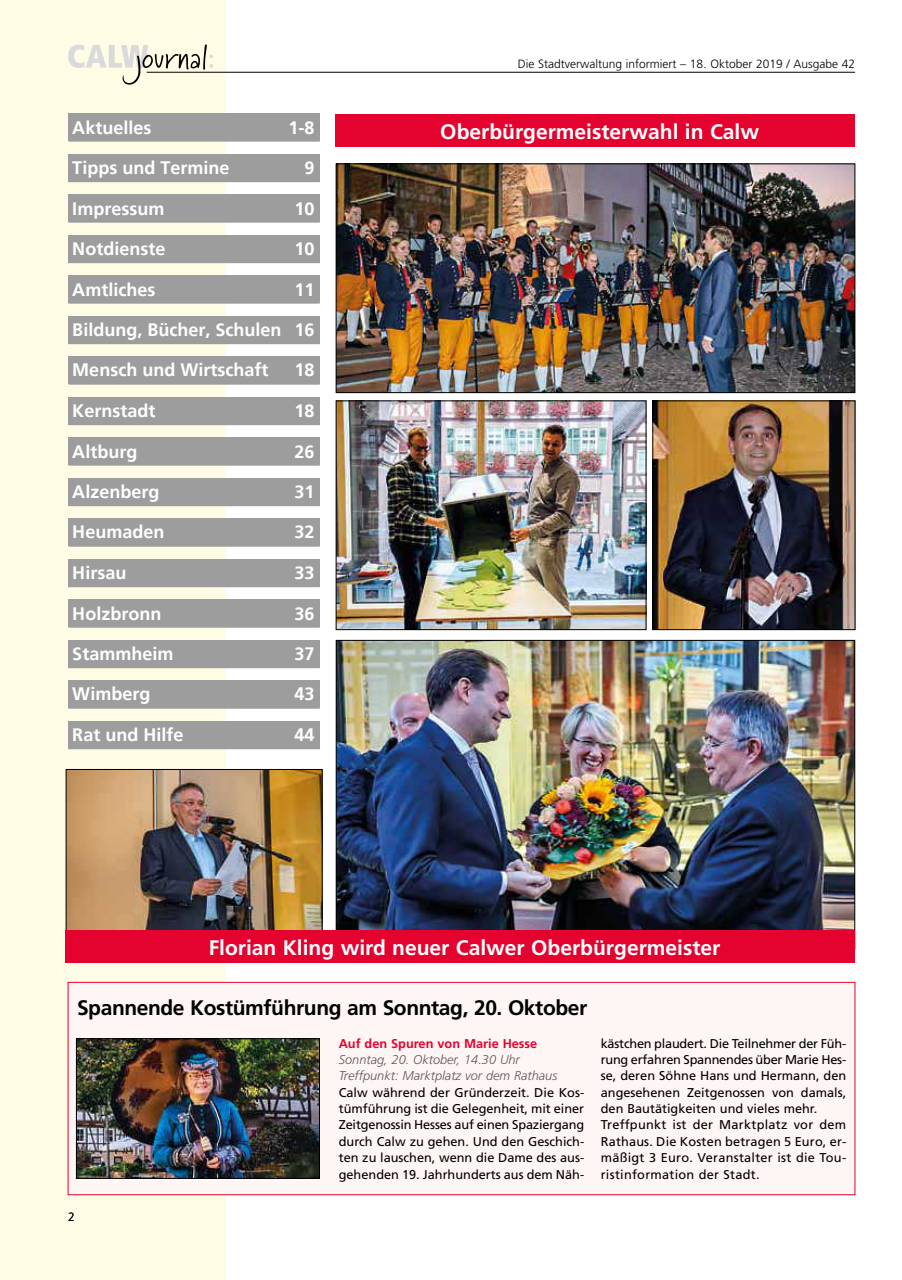
<style>
.page{position:relative;width:902px;height:1280px;background:#fff}
.page>*{position:absolute;margin:0;border:0;box-sizing:border-box;transform-origin:0 0}
.t1{font:700 21px "Frutiger LT Pro";color:#fff}
.t2{font:700 21px "Frutiger LT Pro";letter-spacing:-.02em;color:#000}
.t3{font:700 18px "Frutiger";color:#fff}
.t4{font:700 18px "Frutiger LT Pro";color:#fff}
.t5{font:12.75px/16.4px "Frutiger LT Pro";color:#000;text-align:justify}
.t6{font:italic 300 12.75px/16.4px "Frutiger LT Pro";color:#5a5a5a}
.t7{font:700 12.75px "Frutiger LT Pro";color:#e4032e}
.t8{font:300 12px "Frutiger LT Pro";color:#000}
</style>
<div class="page">
<div style="left:0;top:0;width:225px;height:1280px;background:#fffce5"></div>
<svg style="left:68px;top:44px;width:145px;height:41px"></svg>
<hr style="left:147px;top:72px;width:708px;height:1px;background:#000">
<div style="left:69px;top:131px;width:250px;height:11px;background:#bebdb5"></div>
<div style="left:69px;top:172px;width:250px;height:10px;background:#9d9d9d"></div>
<div style="left:69px;top:212px;width:250px;height:11px;background:#bdbcb4"></div>
<div style="left:69px;top:253px;width:250px;height:10px;background:#9d9d9d"></div>
<div style="left:69px;top:293px;width:250px;height:11px;background:#bcbbb3"></div>
<div style="left:69px;top:334px;width:250px;height:10px;background:#9d9d9d"></div>
<div style="left:69px;top:374px;width:250px;height:11px;background:#bbbab3"></div>
<div style="left:69px;top:415px;width:250px;height:10px;background:#9d9d9d"></div>
<div style="left:69px;top:455px;width:250px;height:11px;background:#bab9b2"></div>
<div style="left:69px;top:496px;width:250px;height:10px;background:#9d9d9d"></div>
<div style="left:69px;top:536px;width:250px;height:11px;background:#b9b8b1"></div>
<div style="left:69px;top:577px;width:250px;height:10px;background:#9d9d9d"></div>
<div style="left:69px;top:617px;width:250px;height:11px;background:#9d9d9d"></div>
<div style="left:69px;top:658px;width:250px;height:10px;background:#9d9d9d"></div>
<div style="left:69px;top:698px;width:250px;height:11px;background:#b7b6b0"></div>
<div style="left:69px;top:739px;width:250px;height:10px;background:#9d9d9d"></div>
<img style="left:338px;top:166px;width:515px;height:225px">
<div style="left:336px;top:164px;width:519px;height:229px;border:1px solid #000"></div>
<img style="left:338px;top:403px;width:306px;height:225px">
<div style="left:336px;top:401px;width:310px;height:229px;border:1px solid #000"></div>
<img style="left:338px;top:642px;width:515px;height:288px">
<img style="left:68px;top:771px;width:252px;height:159px">
<div style="left:66px;top:769px;width:256px;height:164px;border:1px solid #000"></div>
<img style="left:654px;top:403px;width:199px;height:225px">
<div style="left:652px;top:401px;width:203px;height:229px;border:1px solid #000"></div>
<div style="left:336px;top:115px;width:519px;height:32px;background:#e4032e"></div>
<div style="left:65px;top:930px;width:790px;height:33px;background:#e4032e"></div>
<div style="left:68px;top:982px;width:786px;height:213px;background:#fef6f4"></div>
<div style="left:68px;top:982px;width:787px;height:213px;border:1px solid #e4032e"></div>
<img style="left:78px;top:1040px;width:239px;height:136px">
<div style="left:76px;top:1038px;width:243px;height:140px;border:1px solid #000"></div>
<div style="left:68px;top:721px;width:251px;height:27px;background:#9d9d9d"></div>
<div style="left:68px;top:681px;width:251px;height:27px;background:#9d9d9d"></div>
<div style="left:68px;top:640px;width:251px;height:27px;background:#9d9d9d"></div>
<div style="left:68px;top:599px;width:251px;height:27px;background:#9d9d9d"></div>
<div style="left:68px;top:559px;width:251px;height:27px;background:#9d9d9d"></div>
<div style="left:68px;top:519px;width:251px;height:27px;background:#9d9d9d"></div>
<div style="left:68px;top:478px;width:251px;height:27px;background:#9d9d9d"></div>
<div style="left:68px;top:438px;width:251px;height:27px;background:#9d9d9d"></div>
<div style="left:68px;top:397px;width:251px;height:27px;background:#9d9d9d"></div>
<div style="left:68px;top:357px;width:251px;height:27px;background:#9d9d9d"></div>
<div style="left:68px;top:316px;width:251px;height:27px;background:#9d9d9d"></div>
<div style="left:68px;top:276px;width:251px;height:27px;background:#9d9d9d"></div>
<div style="left:68px;top:195px;width:251px;height:27px;background:#9d9d9d"></div>
<div style="left:68px;top:235px;width:251px;height:27px;background:#9d9d9d"></div>
<div style="left:68px;top:154px;width:251px;height:27px;background:#9d9d9d"></div>
<div style="left:68px;top:114px;width:251px;height:27px;background:#9d9d9d"></div>
<h2 class="t3" style="left:72px;top:117px;width:81px">Aktuelles</h2>
<h2 class="t3" style="left:288px;top:117px;width:28px">1-8</h2>
<h2 class="t3" style="left:72px;top:158px;width:159px">Tipps und Termine</h2>
<h2 class="t3" style="left:304px;top:158px;width:12px">9</h2>
<h2 class="t3" style="left:72px;top:198px;width:93px">Impressum</h2>
<h2 class="t3" style="left:294px;top:198px;width:22px">10</h2>
<h2 class="t3" style="left:72px;top:238px;width:95px">Notdienste</h2>
<h2 class="t3" style="left:294px;top:238px;width:22px">10</h2>
<h2 class="t3" style="left:72px;top:279px;width:84px">Amtliches</h2>
<h2 class="t3" style="left:294px;top:279px;width:22px">11</h2>
<h2 class="t3" style="left:72px;top:319px;width:243px">Bildung, Bücher, Schulen 16</h2>
<h2 class="t3" style="left:72px;top:359px;width:197px">Mensch und Wirtschaft</h2>
<h2 class="t3" style="left:294px;top:359px;width:22px">18</h2>
<h2 class="t3" style="left:72px;top:400px;width:85px">Kernstadt</h2>
<h2 class="t3" style="left:294px;top:400px;width:22px">18</h2>
<h2 class="t3" style="left:72px;top:441px;width:66px">Altburg</h2>
<h2 class="t3" style="left:294px;top:441px;width:22px">26</h2>
<h2 class="t3" style="left:72px;top:481px;width:89px">Alzenberg</h2>
<h2 class="t3" style="left:294px;top:481px;width:22px">31</h2>
<h2 class="t3" style="left:72px;top:521px;width:94px">Heumaden</h2>
<h2 class="t3" style="left:294px;top:521px;width:22px">32</h2>
<h2 class="t3" style="left:72px;top:562px;width:55px">Hirsau</h2>
<h2 class="t3" style="left:294px;top:562px;width:22px">33</h2>
<h2 class="t3" style="left:72px;top:603px;width:90px">Holzbronn</h2>
<h2 class="t3" style="left:294px;top:603px;width:22px">36</h2>
<h2 class="t3" style="left:72px;top:643px;width:103px">Stammheim</h2>
<h2 class="t3" style="left:294px;top:643px;width:22px">37</h2>
<h2 class="t3" style="left:72px;top:683px;width:80px">Wimberg</h2>
<h2 class="t3" style="left:294px;top:683px;width:22px">43</h2>
<h2 class="t3" style="left:72px;top:724px;width:113px">Rat und Hilfe</h2>
<h2 class="t3" style="left:294px;top:724px;width:22px">44</h2>
<h2 class="t4" style="left:305px;top:239px;width:12px">1</h2>
<h2 class="t4" style="left:159px;top:320px;width:12px">ü</h2>
<h2 class="t4" style="left:305px;top:320px;width:12px">2</h2>
<h2 class="t4" style="left:305px;top:360px;width:12px">6</h2>
<h2 class="t4" style="left:305px;top:401px;width:12px">7</h2>
<h2 class="t4" style="left:305px;top:441px;width:12px">2</h2>
<h2 class="t4" style="left:295px;top:482px;width:22px">26</h2>
<h2 class="t4" style="left:295px;top:522px;width:22px">27</h2>
<h2 class="t4" style="left:295px;top:563px;width:22px">27</h2>
<h2 class="t4" style="left:305px;top:603px;width:12px">1</h2>
<h2 class="t4" style="left:305px;top:644px;width:12px">3</h2>
<h2 class="t4" style="left:295px;top:684px;width:22px">36</h2>
<h2 class="t4" style="left:295px;top:725px;width:22px">39</h2>
<p class="t8" style="left:518px;top:57px;width:339px">Die Stadtverwaltung informiert – 18. Oktober 2019 / Ausgabe 42</p>
<h1 class="t1" style="left:440px;top:119px;width:320px">Oberbürgermeisterwahl in Calw</h1>
<h1 class="t1" style="left:209px;top:935px;width:513px">Florian Kling wird neuer Calwer Oberbürgermeister</h1>
<h1 class="t2" style="left:77px;top:995px;width:511px">Spannende Kostümführung am Sonntag, 20. Oktober</h1>
<p class="t8" style="left:68px;top:1210px;width:8px">2</p>
<p class="t7" style="left:339px;top:1035px;width:200px">Auf den Spuren von Marie Hesse</p>
<p class="t6" style="left:339px;top:1051px;width:220px">Sonntag, 20. Oktober, 14.30 Uhr<br>Treffpunkt: Marktplatz vor dem Rathaus</p>
<p class="t5" style="left:339px;top:1084px;width:247px">Calw während der Gründerzeit. Die Kos&shy;tümführung ist die Gelegenheit, mit einer Zeitgenossin Hesses auf einen Spaziergang durch Calw zu gehen. Und den Geschich&shy;ten zu lauschen, wenn die Dame des aus&shy;gehenden 19. Jahrhunderts aus dem Näh-</p>
<p class="t5" style="left:600px;top:1035px;width:247px;text-align:left">kästchen plaudert. Die Teilnehmer der Füh&shy;rung erfahren Spannendes über Marie Hes&shy;se, deren Söhne Hans und Hermann, den angesehenen Zeitgenossen von damals, den Bautätigkeiten und vieles mehr.<br>Treffpunkt ist der Marktplatz vor dem Rathaus. Die Kosten betragen 5 Euro, er&shy;mäßigt 3 Euro. Veranstalter ist die Tou&shy;ristinformation der Stadt.</p>
</div>
